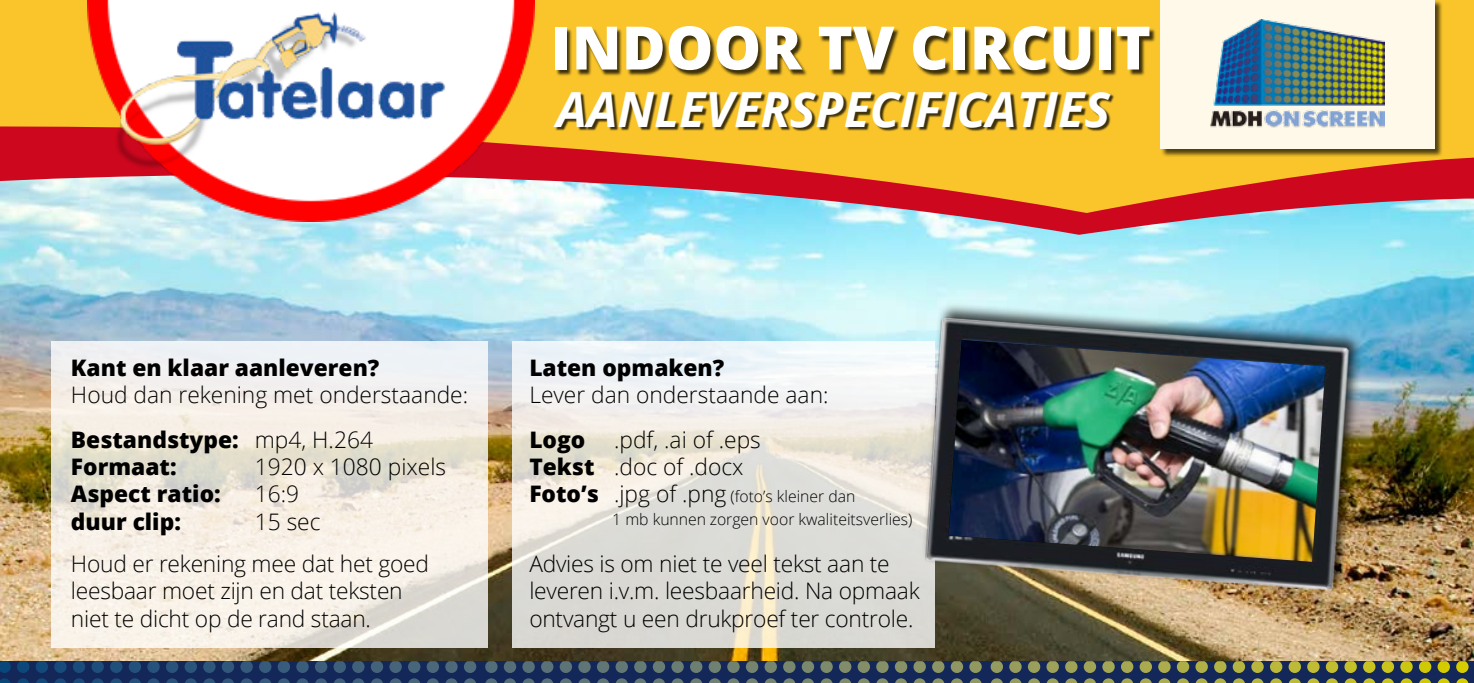
<style>
.page{position:relative;width:1474px;height:683px;background:#fff}
.page>*{position:absolute;margin:0;border:0;box-sizing:border-box;transform-origin:0 0}
.t1{font:800 59.85px "Open Sans";color:#fff}
.t2{font:italic 700 48.48px "Open Sans";color:#fff}
.t3{font:300 22.75px/27.3px "Open Sans";letter-spacing:-.01em;color:#000}
.t4{font:800 22.75px/27.3px "Open Sans";color:#000}
.t5{font:300 15.75px/22.4px "Open Sans";color:#000}
.s1{font-weight:300}
.s2{font-weight:800}
.s3{font-weight:800;font-size:22.75px}
.s4{font-size:22.75px}
</style>
<div class="page">
<img style="left:0;top:235px;width:1473px;height:426px">
<div style="left:0;top:0;width:1473px;height:124px;background:#f9c52b"></div>
<svg style="left:0;top:124px;width:1473px;height:111px;background:#d0996f"></svg>
<img style="left:87px;top:0;width:447px;height:222px">
<svg style="left:0;top:661px;width:1473px;height:21px;background:#2c4260"></svg>
<svg style="left:1046px;top:661px;width:422px;height:12px;background:#6b7346"></svg>
<svg style="left:51px;top:341px;width:436px;height:307px;background:#f0ebe4"></svg>
<svg style="left:513px;top:341px;width:421px;height:307px"></svg>
<div style="left:555px;top:93px;width:559px;height:38px;background:#000;opacity:.75"></div>
<div style="left:921px;top:303px;width:442px;height:291px;background:#000;opacity:.75"></div>
<img style="left:910px;top:309px;width:452px;height:317px">
<img style="left:948px;top:340px;width:377px;height:221px">
<div style="left:556px;top:27px;width:599px;height:50px;background:#000;opacity:.75"></div>
<div style="left:1160px;top:0;width:283px;height:157px;background:#000;opacity:.75"></div>
<div style="left:1160px;top:0;width:274px;height:149px;background:#fef9e9"></div>
<img style="left:1210px;top:19px;width:174px;height:109px">
<h1 class="t1" style="left:551px;top:2px;width:601px">INDOOR TV CIRCUIT</h1>
<h2 class="t2" style="left:556px;top:75px;width:555px">AANLEVERSPECIFICATIES</h2>
<p class="t4" style="left:71px;top:353px;width:310px">Kant en klaar aanleveren?</p>
<p class="t3" style="left:71px;top:380px;width:399px">Houd dan rekening met onderstaande:</p>
<p class="t4" style="left:71px;top:424px;width:303px">Bestandstype: <span class="s1">mp4, H.264<br></span>Formaat:</p>
<p class="t3" style="left:255px;top:452px;width:193px">1920 x 1080 pixels</p>
<p class="t4" style="left:71px;top:479px;width:151px">Aspect ratio:</p>
<p class="t3" style="left:255px;top:480px;width:46px">16:9</p>
<p class="t4" style="left:71px;top:506px;width:111px">duur clip:</p>
<p class="t3" style="left:255px;top:507px;width:67px">15 sec</p>
<p class="t4" style="left:529px;top:353px;width:196px">Laten opmaken?</p>
<p class="t3" style="left:529px;top:380px;width:301px">Lever dan onderstaande aan:</p>
<p class="t3" style="left:529px;top:425px;width:233px;text-indent:85px">.pdf, .ai of .eps<br><span class="s2">Tekst</span> .doc of .docx</p>
<p class="t5" style="left:612px;top:485px;width:302px;text-indent:-83px"><span class="s3">Foto’s</span> <span class="s4">.jpg of .png</span> (foto’s kleiner dan<br>1 mb kunnen zorgen voor kwaliteitsverlies)</p>
<p class="t4" style="left:529px;top:424px;width:58px">Logo</p>
<p class="t3" style="left:71px;top:549px;width:359px">Houd er rekening mee dat het goed leesbaar moet zijn en dat teksten niet te dicht op de rand staan.</p>
<p class="t3" style="left:529px;top:549px;width:392px">Advies is om niet te veel tekst aan te leveren i.v.m. leesbaarheid. Na opmaak ontvangt u een drukproef ter controle.</p>
</div>
